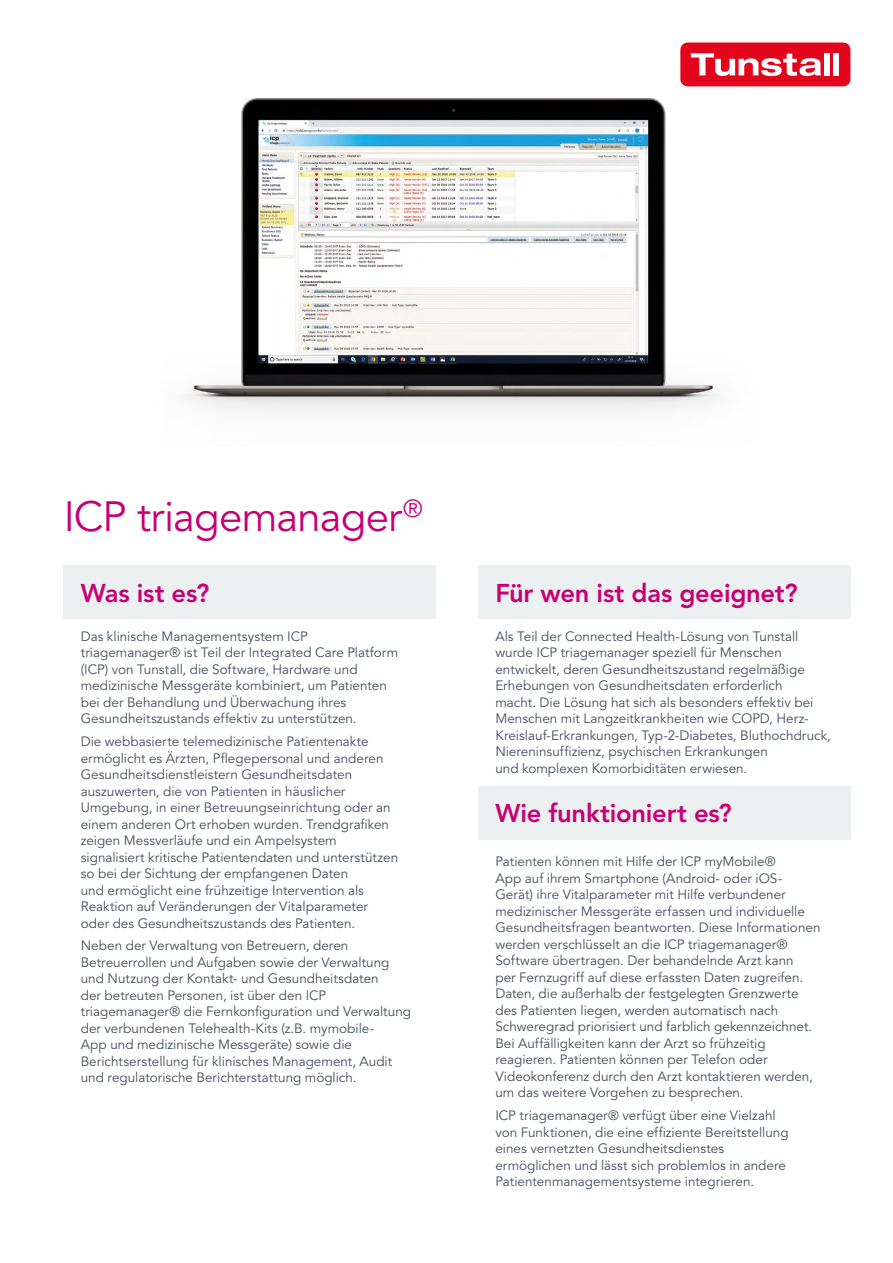
<style>
.page{position:relative;width:893px;height:1263px;background:#fff}
.page>*{position:absolute;margin:0;border:0;box-sizing:border-box;transform-origin:0 0}
.t1{font:42px "Avenir LT Std";letter-spacing:-.02em;color:#c70076}
.t2{font:800 25.5px "Avenir LT Std";letter-spacing:-.01em;color:#c70076}
.t3{font:13.5px/16.5px "Avenir LT Std";color:#445055}
</style>
<div class="page">
<img style="left:185px;top:81px;width:580px;height:329px">
<div style="left:680px;top:43px;width:170px;height:43px;background:#e3051b;border-radius:7px"></div>
<svg style="left:691px;top:53px;width:130px;height:23px"></svg>
<div style="left:824px;top:53px;width:5px;height:22px;background:#fff"></div>
<div style="left:833px;top:53px;width:5px;height:22px;background:#fff"></div>
<div style="left:64px;top:565px;width:372px;height:54px;background:#ecf0f0"></div>
<div style="left:478px;top:565px;width:372px;height:54px;background:#ecf0f0"></div>
<div style="left:478px;top:786px;width:372px;height:53px;background:#ecf0f0"></div>
<h1 class="t1" style="left:64px;top:493px;width:360px">ICP triagemanager<sup>®</sup></h1>
<h2 class="t2" style="left:81px;top:578px;width:130px">Was ist es?</h2>
<h2 class="t2" style="left:495px;top:578px;width:304px">Für wen ist das geeignet?</h2>
<p class="t3" style="left:81px;top:628px;width:319px">Das klinische Managementsystem ICP triagemanager® ist Teil der Integrated Care Platform (ICP) von Tunstall, die Software, Hardware und medizinische Messgeräte kombiniert, um Patienten bei der Behandlung und Überwachung ihres Gesundheitszustands effektiv zu unterstützen.</p>
<p class="t3" style="left:81px;top:733px;width:319px">Die webbasierte telemedizinische Patientenakte ermöglicht es Ärzten, Pflegepersonal und anderen Gesundheitsdienstleistern Gesundheitsdaten auszuwerten, die von Patienten in häuslicher Umgebung, in einer Betreuungseinrichtung oder an einem anderen Ort erhoben wurden. Trendgrafiken zeigen Messverläufe und ein Ampelsystem signalisiert kritische Patientendaten und unterstützen so bei der Sichtung der empfangenen Daten<br>und ermöglicht eine frühzeitige Intervention als Reaktion auf Veränderungen der Vitalparameter oder des Gesundheitszustands des Patienten.</p>
<p class="t3" style="left:81px;top:938px;width:332px">Neben der Verwaltung von Betreuern, deren Betreuerrollen und Aufgaben sowie der Verwaltung und Nutzung der Kontakt- und Gesundheitsdaten<br>der betreuten Personen, ist über den ICP triagemanager® die Fernkonfiguration und Verwaltung der verbundenen Telehealth-Kits (z.B. mymobile-<br>App und medizinische Messgeräte) sowie die Berichtserstellung für klinisches Management, Audit und regulatorische Berichterstattung möglich.</p>
<p class="t3" style="left:495px;top:628px;width:337px">Als Teil der Connected Health-Lösung von Tunstall wurde ICP triagemanager speziell für Menschen entwickelt, deren Gesundheitszustand regelmäßige Erhebungen von Gesundheitsdaten erforderlich<br>macht. Die Lösung hat sich als besonders effektiv bei Menschen mit Langzeitkrankheiten wie COPD, Herz-Kreislauf-Erkrankungen, Typ-2-Diabetes, Bluthochdruck, Niereninsuffizienz, psychischen Erkrankungen<br>und komplexen Komorbiditäten erwiesen.</p>
<h2 class="t2" style="left:495px;top:798px;width:238px">Wie funktioniert es?</h2>
<p class="t3" style="left:495px;top:854px;width:327px">Patienten können mit Hilfe der ICP myMobile®<br>App auf ihrem Smartphone (Android- oder iOS-Gerät) ihre Vitalparameter mit Hilfe verbundener medizinischer Messgeräte erfassen und individuelle Gesundheitsfragen beantworten. Diese Informationen werden verschlüsselt an die ICP triagemanager® Software übertragen. Der behandelnde Arzt kann<br>per Fernzugriff auf diese erfassten Daten zugreifen.<br>Daten, die außerhalb der festgelegten Grenzwerte des Patienten liegen, werden automatisch nach Schweregrad priorisiert und farblich gekennzeichnet.<br>Bei Auffälligkeiten kann der Arzt so frühzeitig reagieren. Patienten können per Telefon oder Videokonferenz durch den Arzt kontaktieren werden, um das weitere Vorgehen zu besprechen.</p>
<p class="t3" style="left:495px;top:1108px;width:295px">ICP triagemanager® verfügt über eine Vielzahl von Funktionen, die eine effiziente Bereitstellung eines vernetzten Gesundheitsdienstes ermöglichen und lässt sich problemlos in andere Patientenmanagementsysteme integrieren.</p>
</div>
